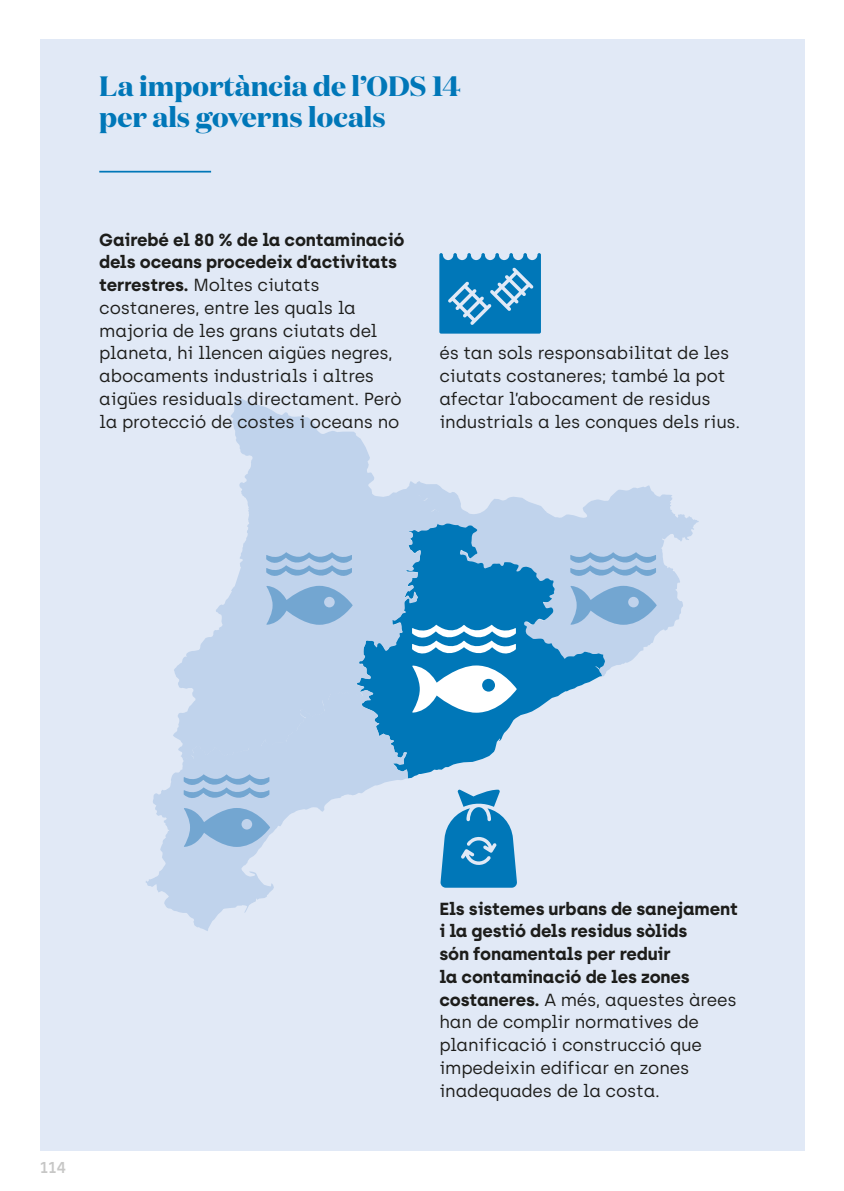
<style>
.page{position:relative;width:844px;height:1191px;background:#fff}
.page>*{position:absolute;margin:0;border:0;box-sizing:border-box;transform-origin:0 0}
.t1{font:700 28px/31.5px "Domaine Disp";color:#0077b8}
.t2{font:17.5px/22.8px "Archia";letter-spacing:-.01em;color:#1d1d1b}
.t3{font:600 15.75px "Archia";color:#c7c7c6}
.s1{font-weight:700}
</style>
<div class="page">
<div style="left:40px;top:40px;width:764px;height:1111px;background:#e1e9f6"></div>
<hr style="left:99px;top:171px;width:112px;height:1px;background:#0077b8">
<svg style="left:439px;top:485px;width:259px;height:189px;fill:#c0d3ec"></svg>
<svg style="left:408px;top:523px;width:197px;height:255px"></svg>
<svg style="left:174px;top:398px;width:265px;height:361px;fill:#c0d3ec"></svg>
<svg style="left:146px;top:690px;width:262px;height:241px;fill:#c0d3ec"></svg>
<svg style="left:412px;top:625px;width:104px;height:87px;background:#82bcdc"></svg>
<svg style="left:184px;top:774px;width:86px;height:73px;background:#99bcde"></svg>
<svg style="left:266px;top:552px;width:86px;height:73px;background:#99bcde"></svg>
<svg style="left:570px;top:552px;width:86px;height:73px;background:#99bcde"></svg>
<svg style="left:439px;top:253px;width:102px;height:81px;background:#2b8dc3"></svg>
<svg style="left:440px;top:789px;width:77px;height:98px"></svg>
<h1 class="t1" style="left:99px;top:70px;width:362px">La importància de l’ODS 14 per als governs locals</h1>
<p class="t2" style="left:99px;top:228px;width:307px"><span class="s1">Gairebé el 80 % de la contaminació dels oceans procedeix d’activitats terrestres.</span> Moltes ciutats costaneres, entre les quals la majoria de les grans ciutats del planeta, hi llencen aigües negres, abocaments industrials i altres aigües residuals directament. Però la protecció de costes i oceans no</p>
<p class="t2" style="left:439px;top:342px;width:302px">és tan sols responsabilitat de les ciutats costaneres; també la pot afectar l’abocament de residus industrials a les conques dels rius.</p>
<p class="t3" style="left:40px;top:1158px;width:28px">114</p>
<p class="t2" style="left:439px;top:897px;width:300px"><span class="s1">Els sistemes urbans de sanejament i la gestió dels residus sòlids<br>són fonamentals per reduir<br>la contaminació de les zones costaneres.</span> A més, aquestes àrees han de complir normatives de planificació i construcció que impedeixin edificar en zones inadequades de la costa.</p>
</div>
